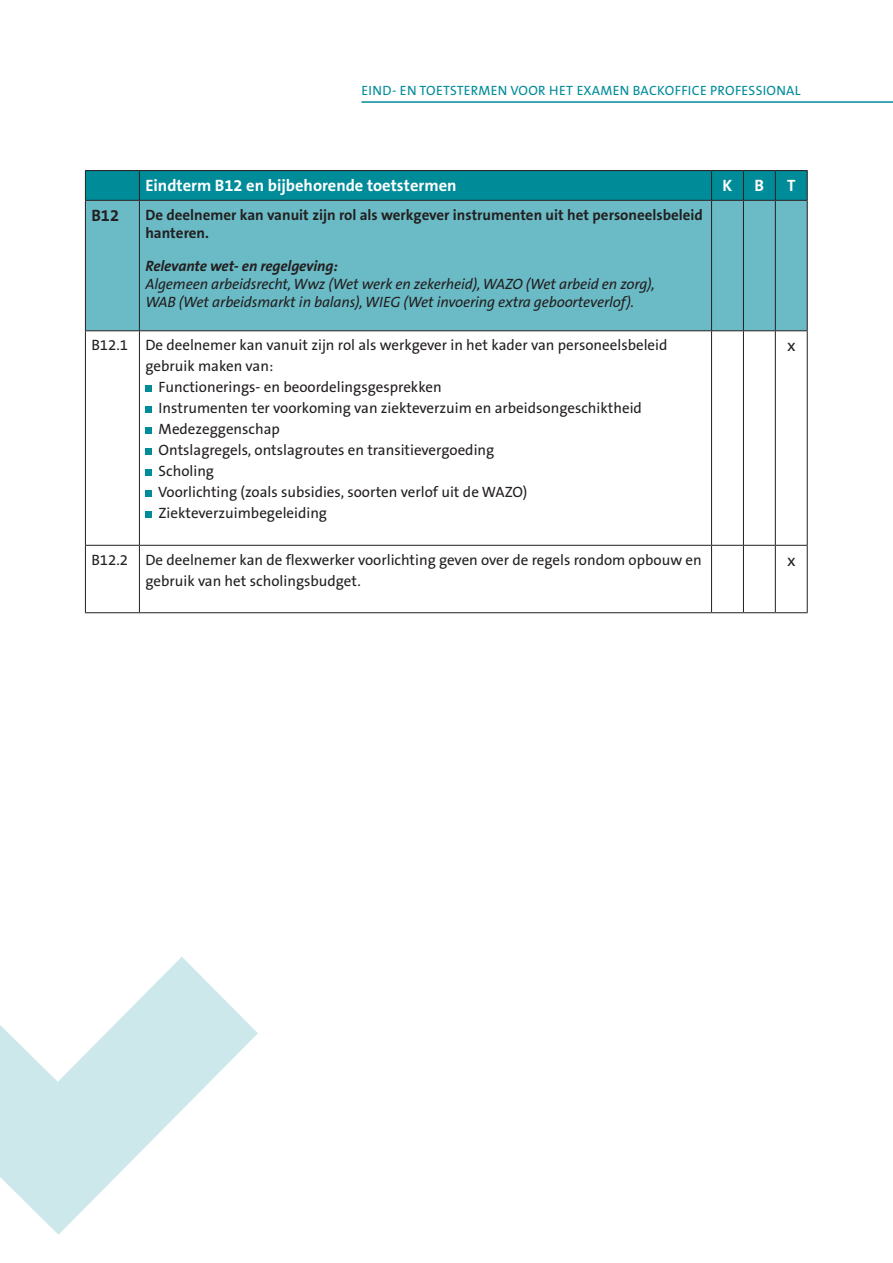
<style>
.page{position:relative;width:893px;height:1263px;background:#fff}
.page>*{position:absolute;margin:0;border:0;box-sizing:border-box;transform-origin:0 0}
.t1{font:700 16.5px "The Sans B7";color:#fff}
.t2{font:700 16.5px "The Sans B7";color:#231f20}
.t3{font:16.5px "The Sans B5 Plain";color:#231f20}
._0_PLAT{font:15px/21px "The Sans B5 Plain";color:#231f20}
.plat_cursief{font:italic 15px/18px "The Sans B5 Plain";letter-spacing:-.01em;color:#231f20}
._3_k3{font:700 15px/18px "The Sans B7";color:#231f20}
.plat_cursief-2{font:italic 700 15px "The Sans B7";letter-spacing:-.01em;color:#231f20}
.t4{font:13.5px "The Sans B5 Plain";letter-spacing:.02em;color:#008b99}
</style>
<div class="page">
<svg style="left:0;top:957px;width:258px;height:278px"></svg>
<div style="left:86px;top:201px;width:721px;height:129px;background:#6abbc6"></div>
<hr style="left:85px;top:170px;width:54px;height:1px;background:#231f20">
<hr style="left:139px;top:170px;width:572px;height:1px;background:#231f20">
<hr style="left:711px;top:170px;width:32px;height:1px;background:#231f20">
<hr style="left:743px;top:170px;width:32px;height:1px;background:#231f20">
<hr style="left:775px;top:170px;width:33px;height:1px;background:#231f20">
<svg style="left:85px;top:171px;width:723px;height:29px;background:#008997"></svg>
<hr style="left:85px;top:200px;width:54px;height:1px;background:#231f20">
<hr style="left:85px;top:201px;width:1px;height:129px;background:#231f20">
<hr style="left:139px;top:200px;width:572px;height:1px;background:#231f20">
<hr style="left:139px;top:201px;width:1px;height:129px;background:#231f20">
<hr style="left:711px;top:200px;width:32px;height:1px;background:#231f20">
<hr style="left:711px;top:201px;width:1px;height:129px;background:#231f20">
<hr style="left:743px;top:200px;width:32px;height:1px;background:#231f20">
<hr style="left:743px;top:201px;width:1px;height:129px;background:#231f20">
<hr style="left:775px;top:200px;width:33px;height:1px;background:#231f20">
<hr style="left:775px;top:201px;width:1px;height:129px;background:#231f20">
<hr style="left:807px;top:201px;width:1px;height:129px;background:#231f20">
<hr style="left:85px;top:330px;width:54px;height:1px;background:#231f20">
<hr style="left:85px;top:331px;width:1px;height:214px;background:#231f20">
<hr style="left:139px;top:330px;width:572px;height:1px;background:#231f20">
<hr style="left:139px;top:331px;width:1px;height:214px;background:#231f20">
<hr style="left:711px;top:330px;width:32px;height:1px;background:#231f20">
<hr style="left:711px;top:331px;width:1px;height:214px;background:#231f20">
<hr style="left:743px;top:330px;width:32px;height:1px;background:#231f20">
<hr style="left:743px;top:331px;width:1px;height:214px;background:#231f20">
<hr style="left:775px;top:330px;width:33px;height:1px;background:#231f20">
<hr style="left:775px;top:331px;width:1px;height:214px;background:#231f20">
<hr style="left:807px;top:331px;width:1px;height:214px;background:#231f20">
<hr style="left:85px;top:545px;width:54px;height:1px;background:#231f20">
<hr style="left:85px;top:546px;width:1px;height:66px;background:#231f20">
<hr style="left:139px;top:545px;width:572px;height:1px;background:#231f20">
<hr style="left:139px;top:546px;width:1px;height:66px;background:#231f20">
<hr style="left:711px;top:545px;width:32px;height:1px;background:#231f20">
<hr style="left:711px;top:546px;width:1px;height:66px;background:#231f20">
<hr style="left:743px;top:545px;width:32px;height:1px;background:#231f20">
<hr style="left:743px;top:546px;width:1px;height:66px;background:#231f20">
<hr style="left:775px;top:545px;width:33px;height:1px;background:#231f20">
<hr style="left:775px;top:546px;width:1px;height:66px;background:#231f20">
<hr style="left:807px;top:546px;width:1px;height:66px;background:#231f20">
<hr style="left:85px;top:612px;width:54px;height:1px;background:#231f20">
<hr style="left:139px;top:612px;width:572px;height:1px;background:#231f20">
<hr style="left:711px;top:612px;width:32px;height:1px;background:#231f20">
<hr style="left:743px;top:612px;width:32px;height:1px;background:#231f20">
<hr style="left:775px;top:612px;width:33px;height:1px;background:#231f20">
<div style="left:145px;top:386px;width:7px;height:6px;background:#008b99"></div>
<div style="left:145px;top:407px;width:7px;height:6px;background:#008b99"></div>
<div style="left:145px;top:428px;width:7px;height:6px;background:#008b99"></div>
<div style="left:145px;top:449px;width:7px;height:6px;background:#008b99"></div>
<div style="left:145px;top:470px;width:7px;height:6px;background:#008b99"></div>
<div style="left:145px;top:491px;width:7px;height:6px;background:#008b99"></div>
<div style="left:145px;top:512px;width:7px;height:6px;background:#008b99"></div>
<hr style="left:361px;top:101px;width:532px;height:2px;background:#008b99">
<p class="t4" style="left:361px;top:83px;width:441px">EIND- EN TOETSTERMEN VOOR HET EXAMEN BACKOFFICE PROFESSIONAL</p>
<p class="t1" style="left:145px;top:177px;width:313px">Eindterm B12 en bijbehorende toetstermen</p>
<p class="t1" style="left:723px;top:177px;width:11px">K</p>
<p class="t1" style="left:755px;top:177px;width:11px">B</p>
<p class="t1" style="left:787px;top:177px;width:10px">T</p>
<p class="t2" style="left:91px;top:207px;width:29px">B12</p>
<p class="_3_k3" style="left:145px;top:206px;width:559px">De deelnemer kan vanuit zijn rol als werkgever instrumenten uit het personeelsbeleid hanteren.</p>
<p class="plat_cursief-2" style="left:145px;top:258px;width:194px">Relevante wet- en regelgeving:</p>
<p class="plat_cursief" style="left:145px;top:275px;width:511px">Algemeen arbeidsrecht, Wwz (Wet werk en zekerheid), WAZO (Wet arbeid en zorg),<br>WAB (Wet arbeidsmarkt in balans), WIEG (Wet invoering extra geboorteverlof).</p>
<p class="_0_PLAT" style="left:91px;top:335px;width:38px">B12.1</p>
<p class="_0_PLAT" style="left:145px;top:335px;width:524px">De deelnemer kan vanuit zijn rol als werkgever in het kader van personeelsbeleid gebruik maken van:</p>
<p class="_0_PLAT" style="left:159px;top:377px;width:285px">Functionerings- en beoordelingsgesprekken</p>
<p class="_0_PLAT" style="left:159px;top:398px;width:485px">Instrumenten ter voorkoming van ziekteverzuim en arbeidsongeschiktheid</p>
<p class="_0_PLAT" style="left:159px;top:419px;width:123px">Medezeggenschap</p>
<p class="_0_PLAT" style="left:159px;top:440px;width:337px">Ontslagregels, ontslagroutes en transitievergoeding</p>
<p class="_0_PLAT" style="left:159px;top:461px;width:57px">Scholing</p>
<p class="_0_PLAT" style="left:158px;top:482px;width:371px">Voorlichting (zoals subsidies, soorten verlof uit de WAZO)</p>
<p class="_0_PLAT" style="left:159px;top:503px;width:170px">Ziekteverzuimbegeleiding</p>
<p class="t3" style="left:787px;top:337px;width:10px">x</p>
<p class="_0_PLAT" style="left:91px;top:550px;width:38px">B12.2</p>
<p class="_0_PLAT" style="left:145px;top:550px;width:558px">De deelnemer kan de flexwerker voorlichting geven over de regels rondom opbouw en gebruik van het scholingsbudget.</p>
<p class="t3" style="left:787px;top:552px;width:10px">x</p>
</div>
